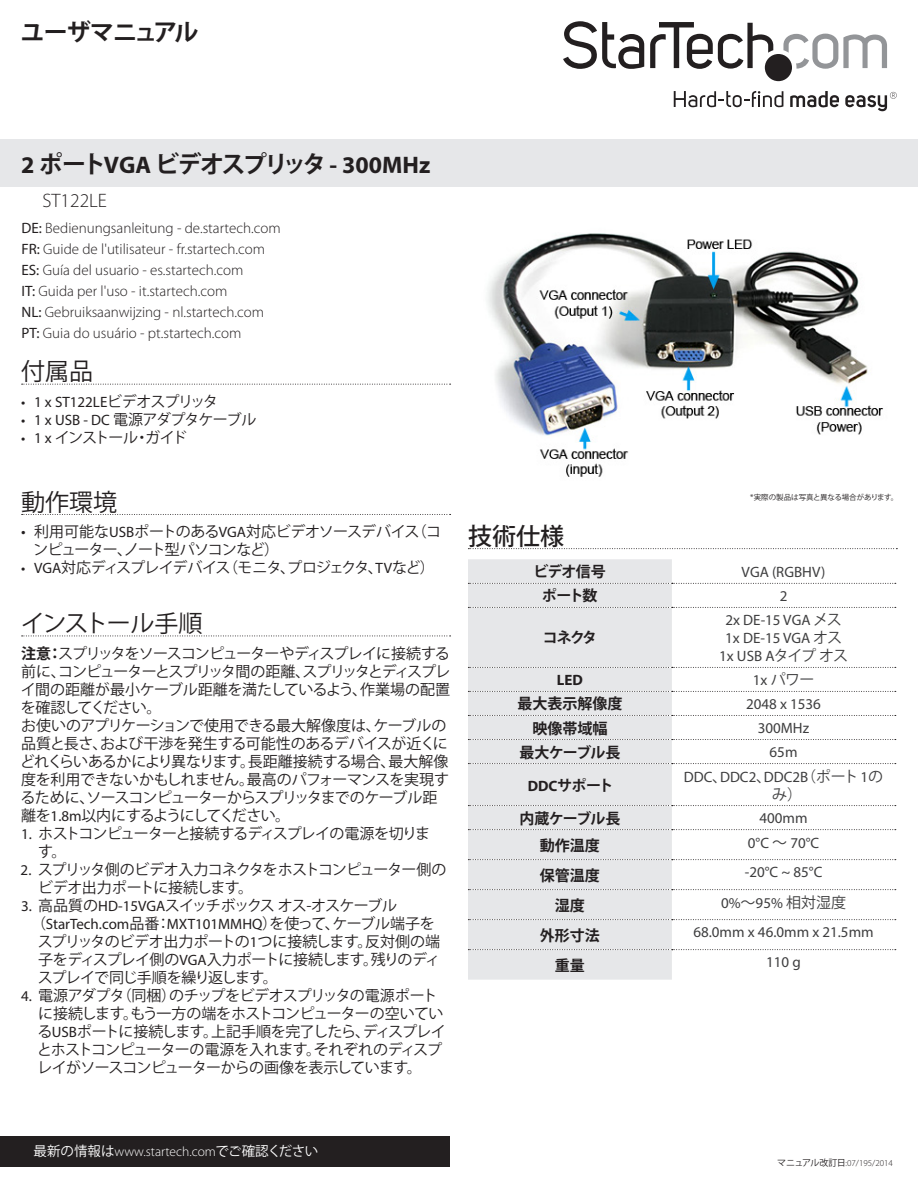
<style>
.page{position:relative;width:918px;height:1188px;background:#fff}
.page>*{position:absolute;margin:0;border:0;box-sizing:border-box;transform-origin:0 0}
.Title_Description{font:700 24px "Myriad Pro";color:#231f20}
.t1{font:700 24px "Koz Go Pro";letter-spacing:-.04em;color:#231f20}
.t2{font:24px "Koz Go Pro";letter-spacing:-.08em;color:#231f20}
.t3{font:24px "Koz Go Pro";color:#231f20}
.t4{font:500 24px "Koz Go Pro";color:#231f20}
.Title_SKU{font:300 19.5px "Myriad Pro";color:#231f20}
.Text{font:15px/18px "Koz Go Pro";letter-spacing:-.04em;color:#231f20}
.t5{font:300 15px/21px "Myriad Pro";color:#231f20}
.Table_Text{font:15px/18px "Myriad Pro";color:#3e3e3f;text-align:center}
.Text-2{font:15px/18px "Koz Go Pro";letter-spacing:-.07em;color:#231f20}
.t6{font:15px "Myriad Pro";color:#231f20}
.Table_Heading{font:700 15px "Koz Go Pro";color:#231f20}
.Table_Heading-2{font:700 15px "Koz Go Pro";letter-spacing:-.045em;color:#231f20}
.Text-3{font:15px "Koz Go Pro";letter-spacing:-.08em;color:#231f20}
.Table_Text-2{font:15px "Koz Go Pro";color:#3e3e3f}
.Table_Heading-3{font:700 15px "Myriad Pro";color:#231f20}
.t7{font:300 13.5px "Myriad Pro";color:#fff}
.Text-4{font:300 9px "Myriad Pro";color:#231f20}
.t8{font:7.5px "Koz Go Pro";color:#231f20}
.s1{font-family:"Koz Go Pro"}
.s2{font-weight:400}
.s3{font-family:"Myriad Pro"}
.s4{font-weight:700}
.s5{font-family:"Koz Go Pro";font-weight:400}
</style>
<div class="page">
<svg style="left:783px;top:34px;width:104px;height:35px"></svg>
<svg style="left:845px;top:92px;width:52px;height:19px"></svg>
<svg style="left:790px;top:91px;width:49px;height:17px"></svg>
<svg style="left:674px;top:91px;width:109px;height:16px"></svg>
<svg style="left:563px;top:21px;width:81px;height:48px"></svg>
<svg style="left:650px;top:22px;width:123px;height:47px"></svg>
<div style="left:765px;top:54px;width:27px;height:27px;background:#231f20;border-radius:50%"></div>
<div style="left:0;top:140px;width:918px;height:47px;background:#e6e7e9"></div>
<div style="left:0;top:1136px;width:450px;height:30px;background:#231f20"></div>
<img style="left:487px;top:233px;width:397px;height:244px">
<svg style="left:22px;top:384px;width:429px;height:1px"></svg>
<svg style="left:22px;top:514px;width:429px;height:1px"></svg>
<svg style="left:22px;top:636px;width:429px;height:1px"></svg>
<svg style="left:468px;top:548px;width:429px;height:1px"></svg>
<div style="left:468px;top:559px;width:204px;height:421px;background:#e6e7e9"></div>
<svg style="left:468px;top:583px;width:428px;height:1px"></svg>
<svg style="left:468px;top:607px;width:428px;height:1px"></svg>
<svg style="left:468px;top:667px;width:428px;height:1px"></svg>
<svg style="left:468px;top:691px;width:428px;height:1px"></svg>
<svg style="left:468px;top:715px;width:428px;height:1px"></svg>
<svg style="left:468px;top:739px;width:428px;height:1px"></svg>
<svg style="left:468px;top:763px;width:428px;height:1px"></svg>
<svg style="left:468px;top:805px;width:428px;height:1px"></svg>
<svg style="left:468px;top:829px;width:428px;height:1px"></svg>
<svg style="left:468px;top:859px;width:428px;height:1px"></svg>
<svg style="left:468px;top:889px;width:428px;height:1px"></svg>
<svg style="left:468px;top:919px;width:428px;height:1px"></svg>
<svg style="left:468px;top:949px;width:428px;height:1px"></svg>
<h1 class="t1" style="left:21px;top:16px;width:180px">ユーザマニュアル</h1>
<p class="Title_Description" style="left:21px;top:150px;width:411px">2 <span class="s1">ポート</span>VGA <span class="s1">ビデオスプリッタ</span> - 300MHz</p>
<p class="Title_SKU" style="left:43px;top:189px;width:66px">ST122LE</p>
<p class="t5" style="left:22px;top:218px;width:261px"><span class="s2">DE:</span> Bedienungsanleitung - de.startech.com <span class="s2">FR:</span> Guide de l'utilisateur - fr.startech.com <span class="s2">ES:</span> Guía del usuario - es.startech.com<br><span class="s2">IT:</span> Guida per l'uso - it.startech.com<br><span class="s2">NL:</span> Gebruiksaanwijzing - nl.startech.com <span class="s2">PT:</span> Guia do usuário - pt.startech.com</p>
<h1 class="t3" style="left:21px;top:356px;width:73px">付属品</h1>
<p class="t6" style="left:21px;top:392px;width:198px">• 1 x ST122LE<span class="s1">ビデオスプリッタ</span></p>
<p class="Text" style="left:21px;top:411px;width:237px"><span class="s3">• 1 x USB - DC</span> 電源アダプタケーブル</p>
<p class="Text-3" style="left:21px;top:428px;width:168px"><span class="s3">• 1 x</span> インストール・ガイド</p>
<h1 class="t3" style="left:21px;top:486px;width:98px">動作環境</h1>
<p class="Text" style="left:33px;top:523px;width:409px;text-indent:-12px">• 利用可能な<span class="s3">USB</span>ポートのある<span class="s3">VGA</span>対応ビデオソースデバイス（コンピューター、ノート型パソコンなど）</p>
<p class="Text-2" style="left:21px;top:559px;width:415px"><span class="s3">• VGA</span>対応ディスプレイデバイス（モニタ、プロジェクタ、<span class="s3">TV</span>など）</p>
<h1 class="t2" style="left:21px;top:608px;width:183px">インストール手順</h1>
<p class="Text" style="left:21px;top:644px;width:431px;text-align:justify"><span class="s4">注意：</span>スプリッタをソースコンピューターやディスプレイに接続する前に、コンピューターとスプリッタ間の距離、スプリッタとディスプレイ間の距離が最小ケーブル距離を満たしているよう、作業場の配置を確認してください。</p>
<p class="Text" style="left:20px;top:716px;width:431px">お使いのアプリケーションで使用できる最大解像度は、ケーブルの品質と長さ、および干渉を発生する可能性のあるデバイスが近くにどれくらいあるかにより異なります。長距離接続する場合、最大解像度を利用できないかもしれません。最高のパフォーマンスを実現するために、ソースコンピューターからスプリッタまでのケーブル距離を<span class="s3">1.8m</span>以内にするようにしてください。</p>
<p class="Text-2" style="left:38px;top:824px;width:393px;text-indent:-17px"><span class="s3">1.</span> ホストコンピューターと接続するディスプレイの電源を切ります。</p>
<p class="Text" style="left:38px;top:860px;width:410px;text-indent:-17px"><span class="s3">2.</span> スプリッタ側のビデオ入力コネクタをホストコンピューター側のビデオ出力ポートに接続します。</p>
<p class="Text" style="left:21px;top:896px;width:378px"><span class="s3">3.</span> 高品質の<span class="s3">HD-15VGA</span>スイッチボックスオス-オスケーブル</p>
<p class="t6" style="left:31px;top:914px;width:405px"><span class="s1">（</span>StarTech.com<span class="s1">品番：</span>MXT101MMHQ<span class="s1">）を使って、ケーブル端子を</span></p>
<p class="Text" style="left:38px;top:932px;width:404px">スプリッタのビデオ出力ポートの<span class="s3">1</span>つに接続します。反対側の端</p>
<p class="Text" style="left:38px;top:950px;width:403px">子をディスプレイ側の<span class="s3">VGA</span>入力ポートに接続します。残りのディ</p>
<p class="Text-2" style="left:38px;top:968px;width:242px">スプレイで同じ手順を繰り返します。</p>
<p class="Text" style="left:37px;top:986px;width:410px;text-indent:-16px"><span class="s3">4.</span> 電源アダプタ（同梱）のチップをビデオスプリッタの電源ポートに接続します。もう一方の端をホストコンピューターの空いている<span class="s3">USB</span>ポートに接続します。上記手順を完了したら、ディスプレイとホストコンピューターの電源を入れます。それぞれのディスプレイがソースコンピューターからの画像を表示しています。</p>
<p class="t8" style="left:750px;top:492px;width:150px">*実際の製品は写真と異なる場合があります。</p>
<h1 class="t4" style="left:468px;top:521px;width:97px">技術仕様</h1>
<p class="Table_Heading" style="left:534px;top:562px;width:74px">ビデオ信号</p>
<p class="Table_Text" style="left:742px;top:562px;width:85px">VGA (RGBHV)</p>
<p class="Table_Heading" style="left:542px;top:586px;width:57px">ポート数</p>
<p class="Table_Text" style="left:780px;top:586px;width:9px">2</p>
<p class="Table_Heading" style="left:543px;top:628px;width:56px">コネクタ</p>
<p class="Table_Text" style="left:719px;top:611px;width:131px">2x DE-15 VGA <span class="s1">メス<br></span>1x DE-15 VGA <span class="s1">オス<br></span>1x USB A<span class="s1">タイプオス</span></p>
<p class="Table_Heading-3" style="left:557px;top:670px;width:28px">LED</p>
<p class="Table_Text-2" style="left:753px;top:670px;width:63px"><span class="s3">1x</span> パワー</p>
<p class="Table_Heading" style="left:517px;top:694px;width:106px">最大表示解像度</p>
<p class="Table_Text" style="left:746px;top:694px;width:76px">2048 x 1536</p>
<p class="Table_Heading" style="left:532px;top:718px;width:76px">映像帯域幅</p>
<p class="Table_Text" style="left:758px;top:718px;width:53px">300MHz</p>
<p class="Table_Heading-2" style="left:519px;top:742px;width:103px">最大ケーブル長</p>
<p class="Table_Text" style="left:770px;top:743px;width:29px">65m</p>
<p class="Table_Heading" style="left:528px;top:775px;width:87px"><span class="s3">DDC</span>サポート</p>
<p class="Table_Text" style="left:684px;top:767px;width:201px">DDC<span class="s1">、</span>DDC2<span class="s1">、</span>DDC2B<span class="s1">（ポート</span> 1<span class="s1">のみ）</span></p>
<p class="Table_Heading-2" style="left:519px;top:808px;width:103px">内蔵ケーブル長</p>
<p class="Table_Text" style="left:760px;top:809px;width:50px">400mm</p>
<p class="Table_Heading" style="left:540px;top:836px;width:61px">動作温度</p>
<p class="Table_Text" style="left:748px;top:833px;width:73px">0°C <span class="s1">～</span> 70°C</p>
<p class="Table_Heading" style="left:540px;top:866px;width:61px">保管温度</p>
<p class="Table_Text" style="left:745px;top:863px;width:79px">-20°C ~ 85°C</p>
<p class="Table_Heading" style="left:555px;top:896px;width:31px">湿度</p>
<p class="Table_Text" style="left:721px;top:893px;width:127px">0%<span class="s1">～</span>95% <span class="s1">相対湿度</span></p>
<p class="Table_Heading" style="left:540px;top:926px;width:61px">外形寸法</p>
<p class="Table_Text" style="left:693px;top:923px;width:182px">68.0mm x 46.0mm x 21.5mm</p>
<p class="Table_Heading" style="left:555px;top:956px;width:31px">重量</p>
<p class="Table_Text" style="left:766px;top:953px;width:36px">110 g</p>
<p class="t7" style="left:34px;top:1143px;width:286px"><span class="s5">最新の情報は</span>www.startech.com<span class="s5">でご確認ください</span></p>
<p class="Text-4" style="left:777px;top:1158px;width:117px"><span class="s5">マニュアル改訂日</span>:07/195/2014</p>
</div>
